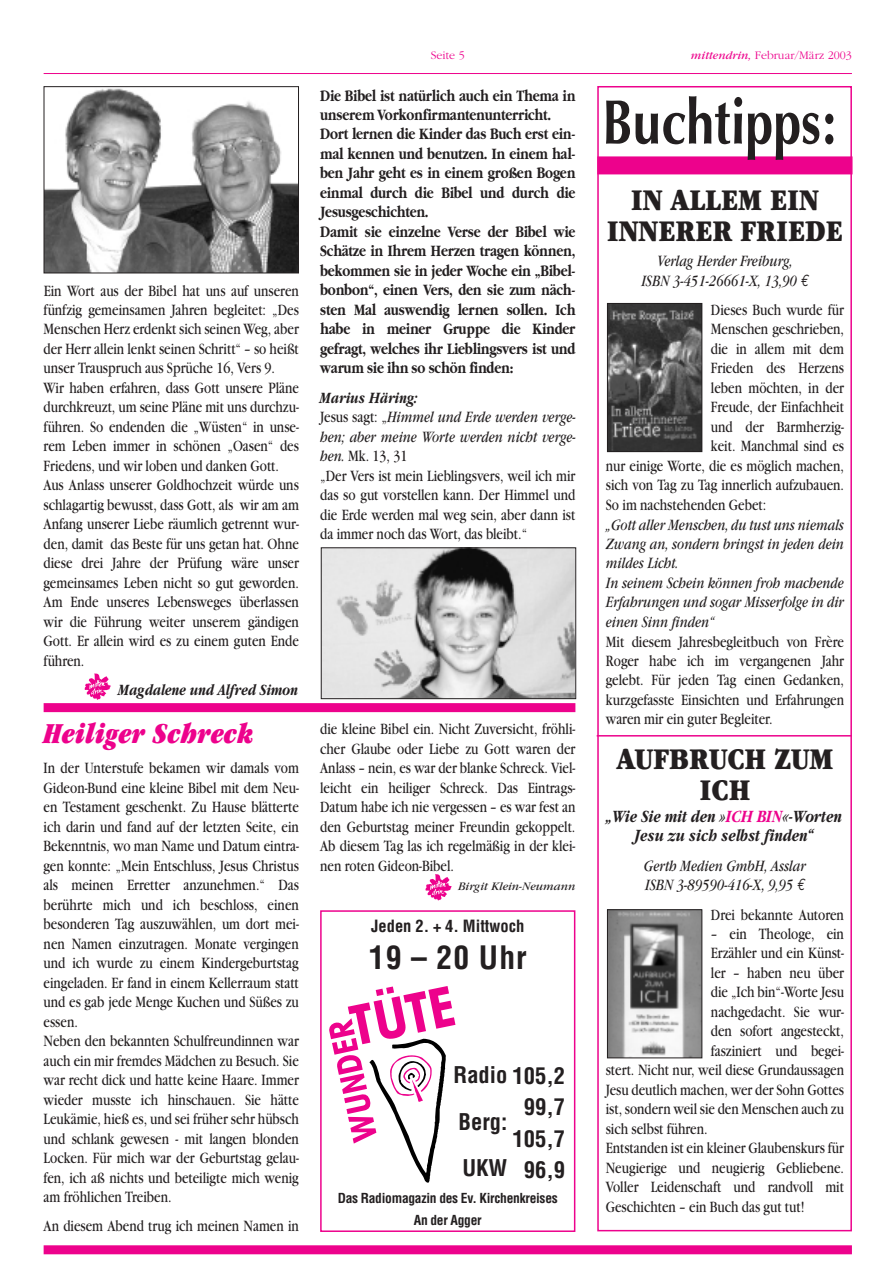
<style>
.page{position:relative;width:893px;height:1284px;background:#fff}
.page>*{position:absolute;margin:0;border:0;box-sizing:border-box;transform-origin:0 0}
.t1{font:700 63px "Optima";color:#231f20;scale:.8 1}
.t2{font:900 31.5px/31.5px "Garamond";color:#231f20;text-align:center;scale:.8 1}
.t3{font:700 condensed 31.5px "Helvetica";letter-spacing:.035em;color:#231f20}
.t4{font:italic ultra-condensed 30px "Garamond";color:#ed028c}
.t5{font:700 condensed 22.5px/31.5px "Helvetica";color:#231f20;text-align:right}
.t6{font:italic 700 18px/19.5px "Garamond";color:#231f20;text-align:center;scale:.8 1}
.t7{font:16.5px/19.5px "Garamond";color:#231f20;scale:.8 1}
.t8{font:700 16.5px/19.5px "Garamond";letter-spacing:-.01em;color:#231f20;scale:.8 1}
.t9{font:italic 16.5px/19.5px "Garamond";color:#231f20;scale:.8 1}
.t10{font:italic 700 16.5px "Garamond";color:#231f20;scale:.8 1}
.t11{font:700 condensed 16.5px "Helvetica";color:#231f20}
.t12{font:700 condensed 13.5px/22.5px "Helvetica";letter-spacing:-.02em;color:#231f20;text-align:center}
.t13{font:300 12px "Garamond";color:#ed028c}
.t14{font:italic 12px "Garamond";color:#231f20}
.s1{font-weight:400;font-style:italic}
.s2{font-weight:700;font-style:italic}
.s3{font-style:italic}
.s4{font-family:"Euro Mono"}
.s5{color:#ed028c}
</style>
<div class="page">
<hr style="left:44px;top:73px;width:807px;height:1px;background:#ed028c">
<div style="left:44px;top:1245px;width:807px;height:9px;background:#ed028c"></div>
<div style="left:44px;top:703px;width:531px;height:9px;background:#ed028c"></div>
<img style="left:323px;top:549px;width:251px;height:148px">
<div style="left:321px;top:547px;width:255px;height:152px;border:1px solid #231f20"></div>
<img style="left:46px;top:88px;width:251px;height:183px">
<div style="left:44px;top:86px;width:255px;height:187px;border:1px solid #231f20"></div>
<svg style="left:85px;top:673px;width:26px;height:27px"></svg>
<svg style="left:425px;top:874px;width:27px;height:27px"></svg>
<div style="left:597px;top:156px;width:255px;height:18px;background:#ed028c"></div>
<div style="left:597px;top:86px;width:254px;height:1145px;border:2px solid #ed028c"></div>
<div style="left:320px;top:910px;width:255px;height:322px;border:2px solid #ed028c"></div>
<svg style="left:329px;top:986px;width:126px;height:197px"></svg>
<img style="left:609px;top:305px;width:91px;height:145px">
<div style="left:607px;top:303px;width:95px;height:149px;border:1px solid #231f20"></div>
<img style="left:609px;top:911px;width:91px;height:145px">
<div style="left:607px;top:909px;width:95px;height:149px;border:1px solid #231f20"></div>
<hr style="left:596px;top:735px;width:255px;height:2px;background:#ed028c">
<p class="t7" style="left:44px;top:282px;width:320px">Ein Wort aus der Bibel hat uns auf unseren fünfzig gemeinsamen Jahren begleitet: „Des Menschen Herz erdenkt sich seinen Weg, aber der Herr allein lenkt seinen Schritt“ – so heißt unser Trauspruch aus Sprüche 16, Vers 9.<br>Wir haben erfahren, dass Gott unsere Pläne durchkreuzt, um seine Pläne mit uns durchzu&shy;führen. So endenden die „Wüsten“ in unse&shy;rem Leben immer in schönen „Oasen“ des Friedens, und wir loben und danken Gott.<br>Aus Anlass unserer Goldhochzeit würde uns schlagartig bewusst, dass Gott, als wir am am Anfang unserer Liebe räumlich getrennt wur&shy;den, damit das Beste für uns getan hat. Ohne diese drei Jahre der Prüfung wäre unser gemeinsames Leben nicht so gut geworden.<br>Am Ende unseres Lebensweges überlassen wir die Führung weiter unserem gändigen Gott. Er allein wird es zu einem guten Ende führen.</p>
<p class="t10" style="left:118px;top:684px;width:227px">Magdalene und Alfred Simon</p>
<h3 class="t4" style="left:44px;top:723px;width:212px">Heiliger Schreck</h3>
<p class="t7" style="left:44px;top:760px;width:320px">In der Unterstufe bekamen wir damals vom Gideon-Bund eine kleine Bibel mit dem Neu&shy;en Testament geschenkt. Zu Hause blätterte ich darin und fand auf der letzten Seite, ein Bekenntnis, wo man Name und Datum eintra&shy;gen konnte: „Mein Entschluss, Jesus Christus als meinen Erretter anzunehmen.“ Das berührte mich und ich beschloss, einen besonderen Tag auszuwählen, um dort mei&shy;nen Namen einzutragen. Monate vergingen und ich wurde zu einem Kindergeburtstag eingeladen. Er fand in einem Kellerraum statt und es gab jede Menge Kuchen und Süßes zu essen.<br>Neben den bekannten Schulfreundinnen war auch ein mir fremdes Mädchen zu Besuch. Sie war recht dick und hatte keine Haare. Immer wieder musste ich hinschauen. Sie hätte Leukämie, hieß es, und sei früher sehr hübsch und schlank gewesen - mit langen blonden Locken. Für mich war der Geburtstag gelau&shy;fen, ich aß nichts und beteiligte mich wenig am fröhlichen Treiben.</p>
<p class="t7" style="left:44px;top:1218px;width:320px">An diesem Abend trug ich meinen Namen in</p>
<p class="t13" style="left:431px;top:50px;width:35px">Seite 5</p>
<p class="t13" style="left:691px;top:50px;width:162px"><span class="s1">mittendrin,</span> Februar/März 2003</p>
<p class="t8" style="left:320px;top:87px;width:320px">Die Bibel ist natürlich auch ein Thema in unserem Vorkonfirmantenunterricht.<br>Dort lernen die Kinder das Buch erst ein&shy;mal kennen und benutzen. In einem hal&shy;ben Jahr geht es in einem großen Bogen einmal durch die Bibel und durch die Jesusgeschichten.<br>Damit sie einzelne Verse der Bibel wie Schätze in Ihrem Herzen tragen können, bekommen sie in jeder Woche ein „Bibel&shy;bonbon“, einen Vers, den sie zum näch&shy;sten Mal auswendig lernen sollen. Ich habe in meiner Gruppe die Kinder gefragt, welches ihr Lieblingsvers ist und warum sie ihn so schön finden:</p>
<p class="t7" style="left:320px;top:389px;width:321px"><span class="s2">Marius Häring:<br></span>Jesus sagt: „<span class="s3">Himmel und Erde werden verge&shy;hen; aber meine Worte werden nicht verge&shy;hen.</span> Mk. 13, 31<br>„Der Vers ist mein Lieblingsvers, weil ich mir das so gut vorstellen kann. Der Himmel und die Erde werden mal weg sein, aber dann ist da immer noch das Wort, das bleibt.“</p>
<h1 class="t1" style="left:602px;top:96px;width:292px">Buchtipps:</h1>
<h2 class="t2" style="left:606px;top:187px;width:297px">IN ALLEM EIN<br>INNERER FRIEDE</h2>
<p class="t9" style="left:641px;top:253px;width:210px;text-align:center">Verlag Herder Freiburg,<br>ISBN 3-451-26661-X, 13,90 <span class="s4">€</span></p>
<p class="t7" style="left:711px;top:302px;width:168px">Dieses Buch wurde für</p>
<p class="t7" style="left:711px;top:321px;width:168px">Menschen geschrieben,</p>
<p class="t7" style="left:711px;top:341px;width:168px">die in allem mit dem</p>
<p class="t7" style="left:711px;top:360px;width:168px">Frieden des Herzens</p>
<p class="t7" style="left:711px;top:380px;width:168px">leben möchten, in der</p>
<p class="t7" style="left:711px;top:399px;width:168px">Freude, der Einfachheit</p>
<p class="t7" style="left:711px;top:419px;width:168px">und der Barmherzig-</p>
<p class="t7" style="left:711px;top:438px;width:168px">keit. Manchmal sind es</p>
<p class="t7" style="left:606px;top:458px;width:299px">nur einige Worte, die es möglich machen,</p>
<p class="t7" style="left:606px;top:477px;width:299px">sich von Tag zu Tag innerlich aufzubauen.</p>
<p class="t7" style="left:606px;top:497px;width:202px">So im nachstehenden Gebet:</p>
<p class="t9" style="left:606px;top:516px;width:299px">„Gott aller Menschen, du tust uns niemals<br>Zwang an, sondern bringst in jeden dein mildes Licht.<br>In seinem Schein können froh machende<br>Erfahrungen und sogar Misserfolge in dir einen Sinn finden“</p>
<p class="t7" style="left:606px;top:633px;width:299px;text-align:justify">Mit diesem Jahresbegleitbuch von Frère Roger habe ich im vergangenen Jahr gelebt. Für jeden Tag einen Gedanken, kurzgefasste Einsichten und Erfahrungen waren mir ein guter Begleiter.</p>
<h2 class="t2" style="left:616px;top:746px;width:273px">AUFBRUCH ZUM<br>ICH</h2>
<p class="t6" style="left:607px;top:808px;width:296px">„Wie Sie mit den »<span class="s5">ICH BIN</span>«-Worten<br>Jesu zu sich selbst finden“</p>
<p class="t9" style="left:644px;top:857px;width:204px">Gerth Medien GmbH, Asslar<br>ISBN 3-89590-416-X, 9,95 <span class="s4">€</span></p>
<p class="t7" style="left:711px;top:906px;width:168px">Drei bekannte Autoren</p>
<p class="t7" style="left:711px;top:926px;width:168px">– ein Theologe, ein</p>
<p class="t7" style="left:711px;top:945px;width:168px">Erzähler und ein Künst-</p>
<p class="t7" style="left:711px;top:965px;width:168px">ler – haben neu über</p>
<p class="t7" style="left:711px;top:984px;width:168px">die „Ich bin“-Worte Jesu</p>
<p class="t7" style="left:711px;top:1004px;width:168px">nachgedacht. Sie wur-</p>
<p class="t7" style="left:711px;top:1023px;width:168px">den sofort angesteckt,</p>
<p class="t7" style="left:711px;top:1043px;width:168px">fasziniert und begei-</p>
<p class="t7" style="left:605px;top:1062px;width:299px">stert. Nicht nur, weil diese Grundaussagen</p>
<p class="t7" style="left:605px;top:1082px;width:299px">Jesu deutlich machen, wer der Sohn Gottes</p>
<p class="t7" style="left:605px;top:1101px;width:299px">ist, sondern weil sie den Menschen auch zu</p>
<p class="t7" style="left:605px;top:1121px;width:129px">sich selbst führen.</p>
<p class="t7" style="left:605px;top:1140px;width:299px">Entstanden ist ein kleiner Glaubenskurs für</p>
<p class="t7" style="left:605px;top:1160px;width:299px">Neugierige und neugierig Gebliebene.</p>
<p class="t7" style="left:605px;top:1179px;width:299px">Voller Leidenschaft und randvoll mit</p>
<p class="t7" style="left:605px;top:1199px;width:250px">Geschichten – ein Buch das gut tut!</p>
<p class="t7" style="left:320px;top:721px;width:320px;text-align:justify">die kleine Bibel ein. Nicht Zuversicht, fröhli&shy;cher Glaube oder Liebe zu Gott waren der Anlass – nein, es war der blanke Schreck. Viel&shy;leicht ein heiliger Schreck. Das Eintrags-Datum habe ich nie vergessen – es war fest an den Geburtstag meiner Freundin gekoppelt.<br>Ab diesem Tag las ich regelmäßig in der klei&shy;nen roten Gideon-Bibel.</p>
<p class="t14" style="left:458px;top:882px;width:119px">Birgit Klein-Neumann</p>
<p class="t11" style="left:371px;top:919px;width:155px">Jeden 2. + 4. Mittwoch</p>
<h2 class="t3" style="left:369px;top:945px;width:159px">19 – 20 Uhr</h2>
<h3 class="t5" style="left:453px;top:1061px;width:113px">Radio 105,2<br>99,7<br>105,7<br>96,9</h3>
<h3 class="t5" style="left:458px;top:1100px;width:50px;line-height:46.5px;text-align:left">Berg:<br>UKW</h3>
<p class="t12" style="left:338px;top:1188px;width:221px">Das Radiomagazin des Ev. Kirchenkreises<br>An der Agger</p>
</div>
